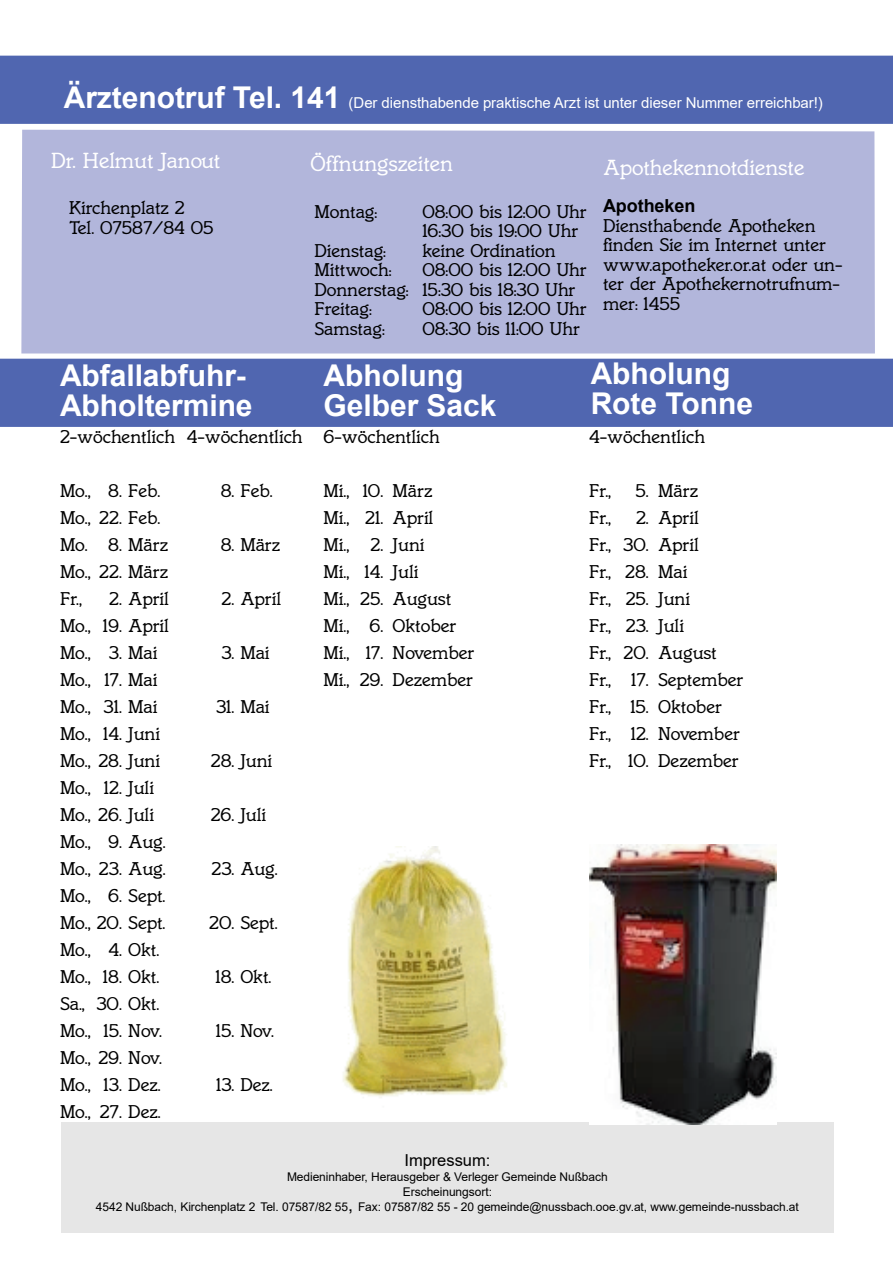
<style>
.page{position:relative;width:893px;height:1263px;background:#fff}
.page>*{position:absolute;margin:0;border:0;box-sizing:border-box;transform-origin:0 0}
.t1{font:700 30px/30px "Arial";color:#fff}
.t2{font:19.5px "Italia";letter-spacing:-.005em;color:#fff}
.t3{font:700 18px "Arial";letter-spacing:-.005em;color:#000}
.t4{font:16.5px/27px "Italia";letter-spacing:-.005em;color:#000}
.t5{font:16.5px "Arial";color:#000}
.t6{font:15px "Arial";letter-spacing:-.005em;color:#fff}
.t7{font:12px/15px "Arial";letter-spacing:-.005em;color:#000;text-align:center}
.s1{font-weight:700;font-size:30px}
.s2{font-size:18px}
</style>
<div class="page">
<div style="left:21px;top:130px;width:854px;height:223px;background:#b2b6db"></div>
<div style="left:0;top:359px;width:893px;height:68px;background:#5066b0"></div>
<div style="left:0;top:56px;width:893px;height:68px;background:#5066b0"></div>
<div style="left:61px;top:1122px;width:773px;height:111px;background:#e6e6e6"></div>
<img style="left:343px;top:846px;width:164px;height:252px">
<img style="left:590px;top:844px;width:186px;height:280px">
<p class="t6" style="left:64px;top:94px;width:761px"><span class="s1">Ärztenotruf Tel. 141</span> (Der diensthabende praktische Arzt ist unter dieser Nummer erreichbar!)</p>
<p class="t2" style="left:51px;top:148px;width:171px">Dr. Helmut Janout</p>
<p class="t4" style="left:69px;top:198px;width:146px;line-height:19.5px">Kirchenplatz 2<br>Tel. 07587/84 05</p>
<p class="t2" style="left:310px;top:152px;width:144px">Öffnungszeiten</p>
<p class="t4" style="left:314px;top:198px;width:64px">Montag:</p>
<p class="t4" style="left:422px;top:202px;width:166px;line-height:19.5px">08:00 bis 12:00 Uhr<br>16:30 bis 19:00 Uhr</p>
<p class="t4" style="left:314px;top:237px;width:73px">Dienstag:</p>
<p class="t4" style="left:422px;top:237px;width:135px">keine Ordination</p>
<p class="t4" style="left:314px;top:256px;width:79px">Mittwoch:</p>
<p class="t4" style="left:314px;top:260px;width:274px;line-height:19.5px;text-indent:108px">08:00 bis 12:00 Uhr<br>Donnerstag: 15:30 bis 18:30 Uhr<br>Freitag:</p>
<p class="t4" style="left:422px;top:295px;width:166px">08:00 bis 12:00 Uhr</p>
<p class="t4" style="left:314px;top:315px;width:72px">Samstag:</p>
<p class="t4" style="left:422px;top:315px;width:159px">08:30 bis 11:00 Uhr</p>
<p class="t2" style="left:603px;top:155px;width:203px">Apothekennotdienste</p>
<p class="t3" style="left:603px;top:196px;width:94px">Apotheken</p>
<p class="t4" style="left:603px;top:215px;width:241px;line-height:19.5px">Diensthabende Apotheken finden Sie im Internet unter www.apotheker.or.at oder un&shy;ter der Apothekernotrufnum&shy;mer: 1455</p>
<h1 class="t1" style="left:60px;top:361px;width:194px">Abfallabfuhr-<br>Abholtermine</h1>
<p class="t4" style="left:60px;top:424px;width:244px">2-wöchentlich 4-wöchentlich</p>
<p class="t4" style="left:60px;top:478px;width:102px">Mo., 8. Feb.</p>
<p class="t4" style="left:221px;top:478px;width:53px">8. Feb.</p>
<p class="t4" style="left:60px;top:505px;width:110px">Mo., 22. Feb.<br>Mo. 8. März</p>
<p class="t4" style="left:221px;top:532px;width:61px">8. März</p>
<p class="t4" style="left:60px;top:559px;width:110px">Mo., 22. März<br>Fr.,</p>
<p class="t4" style="left:109px;top:586px;width:61px">2. April</p>
<p class="t4" style="left:222px;top:586px;width:61px">2. April</p>
<p class="t4" style="left:60px;top:613px;width:111px">Mo., 19. April<br>Mo., 3. Mai</p>
<p class="t4" style="left:221px;top:640px;width:50px">3. Mai</p>
<p class="t4" style="left:60px;top:667px;width:99px">Mo., 17. Mai<br>Mo., 31. Mai</p>
<p class="t4" style="left:60px;top:721px;width:102px">Mo., 14. Juni<br>Mo., 28. Juni</p>
<p class="t4" style="left:60px;top:775px;width:96px">Mo., 12. Juli<br>Mo., 26. Juli</p>
<p class="t4" style="left:60px;top:829px;width:107px">Mo., 9. Aug.<br>Mo., 23. Aug.</p>
<p class="t4" style="left:60px;top:883px;width:107px">Mo., 6. Sept.<br>Mo., 20. Sept.</p>
<p class="t4" style="left:60px;top:937px;width:101px">Mo., 4. Okt.<br>Mo., 18. Okt.</p>
<p class="t4" style="left:60px;top:991px;width:104px">Sa., 30. Okt.<br>Mo., 15. Nov.</p>
<p class="t4" style="left:60px;top:1045px;width:104px">Mo., 29. Nov.<br>Mo., 13. Dez.</p>
<p class="t4" style="left:60px;top:1099px;width:102px">Mo., 27. Dez.</p>
<p class="t4" style="left:216px;top:694px;width:55px">31. Mai</p>
<p class="t4" style="left:211px;top:748px;width:63px">28. Juni</p>
<p class="t4" style="left:211px;top:802px;width:57px">26. Juli</p>
<p class="t4" style="left:211px;top:856px;width:68px">23. Aug.</p>
<p class="t4" style="left:209px;top:910px;width:70px">20. Sept.</p>
<p class="t4" style="left:215px;top:964px;width:58px">18. Okt.</p>
<p class="t4" style="left:216px;top:1018px;width:60px">15. Nov.</p>
<p class="t4" style="left:216px;top:1072px;width:58px">13. Dez.</p>
<h1 class="t1" style="left:324px;top:360px;width:174px">Abholung<br>Gelber Sack</h1>
<p class="t4" style="left:324px;top:424px;width:118px">6-wöchentlich</p>
<p class="t4" style="left:324px;top:478px;width:111px;text-align:justify">Mi., 10. März Mi., 21. April Mi.,</p>
<p class="t4" style="left:324px;top:532px;width:152px;text-indent:47px">2. Juni<br>Mi., 14. Juli<br>Mi., 25. August<br>Mi., 6. Oktober<br>Mi., 17. November<br>Mi., 29. Dezember</p>
<h1 class="t1" style="left:591px;top:359px;width:164px">Abholung<br>Rote Tonne</h1>
<p class="t4" style="left:589px;top:424px;width:117px">4-wöchentlich</p>
<p class="t4" style="left:589px;top:478px;width:24px">Fr.,</p>
<p class="t4" style="left:636px;top:478px;width:64px">5. März</p>
<p class="t4" style="left:589px;top:505px;width:24px">Fr.,</p>
<p class="t4" style="left:589px;top:505px;width:156px;text-indent:47px">2. April<br>Fr., 30. April<br>Fr., 28. Mai<br>Fr., 25. Juni<br>Fr., 23. Juli<br>Fr., 20. August<br>Fr., 17. September<br>Fr., 15. Oktober<br>Fr., 12. November<br>Fr., 10. Dezember</p>
<p class="t5" style="left:405px;top:1151px;width:87px">Impressum:</p>
<p class="t7" style="left:96px;top:1169px;width:704px">Medieninhaber, Herausgeber &amp; Verleger Gemeinde Nußbach<br>Erscheinungsort:<br>4542 Nußbach, Kirchenplatz 2 Tel. 07587/82 55<span class="s2">,</span> Fax: 07587/82 55 - 20 gemeinde@nussbach.ooe.gv.at, www.gemeinde-nussbach.at</p>
</div>
